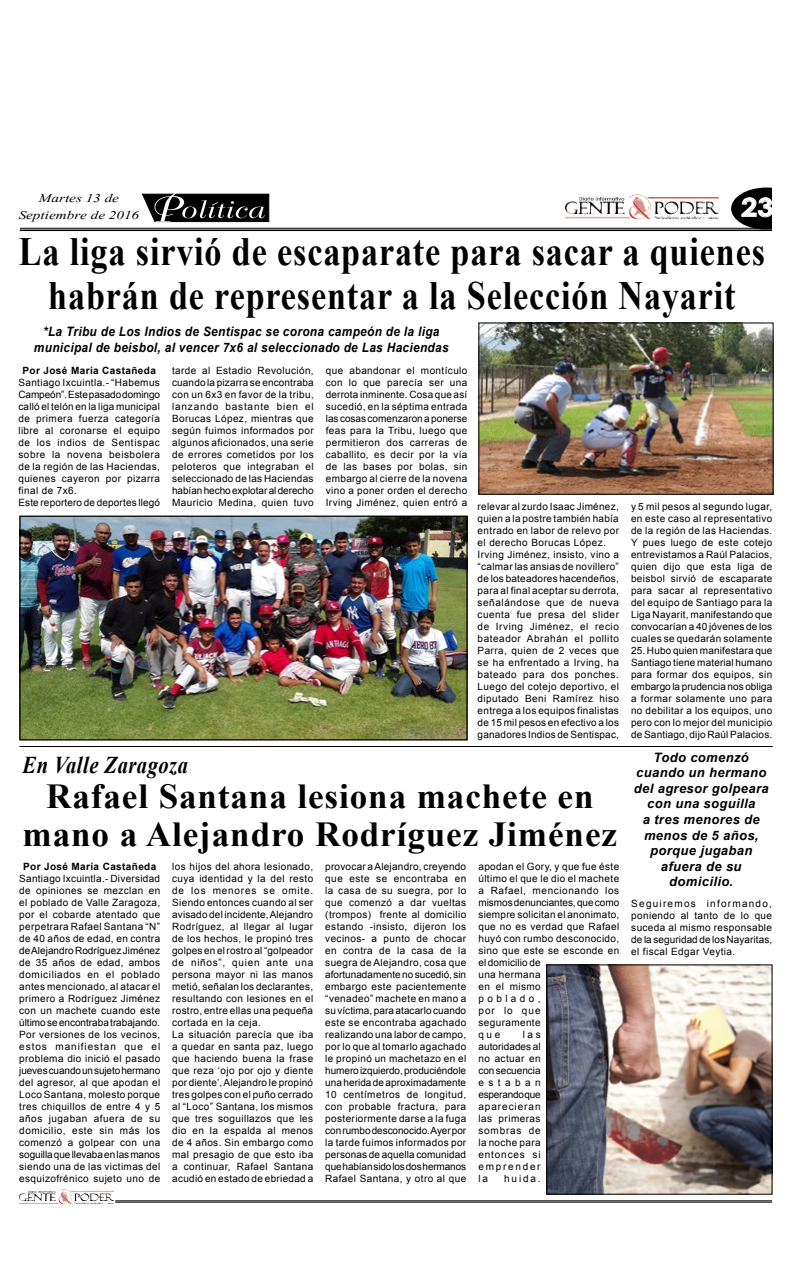
<style>
.page{position:relative;width:792px;height:1276px;background:#fff}
.page>*{position:absolute;margin:0;border:0;box-sizing:border-box;transform-origin:0 0}
.t1{font:700 40.1px/43.2px "Times New Roman";letter-spacing:.025em;color:#000;text-align:center;scale:.85 1}
.t2{font:700 35px/37.8px "Times New Roman";letter-spacing:.025em;color:#000;text-align:center}
.t3{font:700 25.2px "Century Gothic";color:#fff;scale:1.14 1}
.t4{font:italic 700 24.1px "Times New Roman";letter-spacing:.025em;color:#000;scale:.85 1}
.t5{font:14.6px/17.6px "Vijaya";color:#000;text-align:center;scale:1.29 1}
.t6{font:italic 700 13px/15.6px "Arial";letter-spacing:.03em;color:#000;text-align:center}
.t7{font:italic 700 13px/15.6px "Arial";letter-spacing:.03em;color:#000;text-align:center;scale:.91 1}
.t8{font:10px/12px "Arial";letter-spacing:.04em;color:#000;text-align:justify}
.t9{font:700 10px "Arial";letter-spacing:.04em;color:#000}
</style>
<div class="page">
<img style="left:633px;top:215px;width:15px;height:2px">
<svg style="left:731px;top:187px;width:41px;height:41px"></svg>
<hr style="left:20px;top:228px;width:752px;height:1px;background:#000">
<hr style="left:20px;top:229px;width:752px;height:2px;background:#000">
<img style="left:627px;top:195px;width:23px;height:20px">
<hr style="left:115px;top:1200px;width:657px;height:1px;background:#000">
<hr style="left:115px;top:1201px;width:657px;height:1px;background:#000">
<img style="left:57px;top:1189px;width:15px;height:12px">
<img style="left:481px;top:325px;width:290px;height:167px">
<svg style="left:141px;top:193px;width:129px;height:30px;background:#3e3e3e"></svg>
<hr style="left:20px;top:746px;width:752px;height:1px;background:#000">
<img style="left:21px;top:517px;width:445px;height:221px">
<div style="left:19px;top:515px;width:449px;height:225px;border:1px solid #000"></div>
<img style="left:548px;top:966px;width:223px;height:226px">
<div style="left:546px;top:964px;width:227px;height:230px;border:1px solid #000"></div>
<h3 class="t5" style="left:19px;top:187px;width:95px">Martes 13 de<br>Septiembre de 2016</h3>
<h3 class="t3" style="left:741px;top:188px;width:30px">23</h3>
<h1 class="t1" style="left:19px;top:229px;width:879px">La liga sirvió de escaparate para sacar a quienes habrán de representar a la Selección Nayarit</h1>
<h3 class="t7" style="left:34px;top:324px;width:457px">*La Tribu de Los Indios de Sentispac se corona campeón de la liga municipal de beisbol, al vencer 7x6 al seleccionado de Las Haciendas</h3>
<p class="t9" style="left:23px;top:363px;width:135px">Por José María Castañeda</p>
<p class="t8" style="left:18px;top:376px;width:143px;text-align:left">Santiago Ixcuintla.- “Habemus<br>Campeón”. Este pasado domingo calló el telón en la liga municipal de primera fuerza categoría libre al coronarse el equipo de los indios de Sentispac sobre la novena beisbolera de la región de las Haciendas, quienes cayeron por pizarra final de 7x6.<br>Este reportero de deportes llegó</p>
<p class="t8" style="left:172px;top:364px;width:143px">tarde al Estadio Revolución, cuando la pizarra se encontraba con un 6x3 en favor de la tribu, lanzando bastante bien el Borucas López, mientras que según fuimos informados por algunos aficionados, una serie de errores cometidos por los peloteros que integraban el seleccionado de las Haciendas habían hecho explotar al derecho Mauricio Medina, quien tuvo</p>
<p class="t8" style="left:326px;top:364px;width:143px">que abandonar el montículo con lo que parecía ser una derrota inminente. Cosa que así sucedió, en la séptima entrada las cosas comenzaron a ponerse feas para la Tribu, luego que permitieron dos carreras de caballito, es decir por la vía de las bases por bolas, sin embargo al cierre de la novena vino a poner orden el derecho</p>
<p class="t8" style="left:478px;top:500px;width:143px;text-align:left;text-indent:-152px">Irving Jiménez, quien entró a relevar al zurdo Isaac Jiménez, quien a la postre también había entrado en labor de relevo por el derecho Borucas López.<br>Irving Jiménez, insisto, vino a “calmar las ansias de novillero” de los bateadores hacendeños, para al final aceptar su derrota, señalándose que de nueva cuenta fue presa del slider de Irving Jiménez, el recio bateador Abrahán el pollito<br>Parra, quien de 2 veces que se ha enfrentado a Irving, ha bateado para dos ponches.<br>Luego del cotejo deportivo, el diputado Beni Ramírez hiso entrega a los equipos finalistas de 15 mil pesos en efectivo a los ganadores Indios de Sentispac,</p>
<p class="t8" style="left:631px;top:500px;width:143px">y 5 mil pesos al segundo lugar, en este caso al representativo de la región de las Haciendas.<br>Y pues luego de este cotejo entrevistamos a Raúl Palacios, quien dijo que esta liga de beisbol sirvió de escaparate para sacar al representativo del equipo de Santiago para la Liga Nayarit, manifestando que convocarían a 40 jóvenes de los cuales se quedarán solamente</p>
<p class="t8" style="left:631px;top:644px;width:143px">25. Hubo quien manifestara que Santiago tiene material humano para formar dos equipos, sin embargo la prudencia nos obliga a formar solamente uno para no debilitar a los equipos, uno pero con lo mejor del municipio de Santiago, dijo Raúl Palacios.</p>
<h3 class="t6" style="left:634px;top:749px;width:136px">Todo comenzó cuando un hermano del agresor golpeara con una soguilla<br>a tres menores de menos de 5 años, porque jugaban afuera de su domicilio.</h3>
<h3 class="t4" style="left:22px;top:748px;width:196px">En Valle Zaragoza</h3>
<h2 class="t2" style="left:23px;top:776px;width:596px">Rafael Santana lesiona machete en mano a Alejandro Rodríguez Jiménez</h2>
<p class="t9" style="left:23px;top:859px;width:135px">Por José María Castañeda</p>
<p class="t8" style="left:19px;top:872px;width:143px">Santiago Ixcuintla.- Diversidad de opiniones se mezclan en el poblado de Valle Zaragoza, por el cobarde atentado que perpetrara Rafael Santana “N” de 40 años de edad, en contra de Alejandro Rodríguez Jiménez de 35 años de edad, ambos domiciliados en el poblado antes mencionado, al atacar el primero a Rodríguez Jiménez con un machete cuando este último se encontraba trabajando.<br>Por versiones de los vecinos, estos manifiestan que el problema dio inició el pasado jueves cuando un sujeto hermano del agresor, al que apodan el Loco Santana, molesto porque tres chiquillos de entre 4 y 5 años jugaban afuera de su domicilio, este sin más los comenzó a golpear con una soguilla que llevaba en las manos siendo una de las victimas del esquizofrénico sujeto uno de</p>
<p class="t8" style="left:172px;top:860px;width:143px;text-align:left">los hijos del ahora lesionado, cuya identidad y la del resto de los menores se omite.<br>Siendo entonces cuando al ser avisado del incidente, Alejandro<br>Rodríguez, al llegar al lugar de los hechos, le propinó tres golpes en el rostro al “golpeador de niños”, quien ante una persona mayor ni las manos metió, señalan los declarantes, resultando con lesiones en el rostro, entre ellas una pequeña cortada en la ceja.<br>La situación parecía que iba a quedar en santa paz, luego que haciendo buena la frase que reza ‘ojo por ojo y diente por diente’, Alejandro le propinó tres golpes con el puño cerrado al “Loco” Santana, los mismos que tres soguillazos que les dio en la espalda al menos de 4 años. Sin embargo como mal presagio de que esto iba a continuar, Rafael Santana acudió en estado de ebriedad a</p>
<p class="t8" style="left:325px;top:860px;width:143px">provocar a Alejandro, creyendo que este se encontraba en la casa de su suegra, por lo que comenzó a dar vueltas (trompos) frente al domicilio estando -insisto, dijeron los vecinos- a punto de chocar en contra de la casa de la suegra de Alejandro, cosa que afortunadamente no sucedió, sin embargo este pacientemente “venadeo” machete en mano a su víctima, para atacarlo cuando este se encontraba agachado realizando una labor de campo, por lo que al tomarlo agachado le propinó un machetazo en el humero izquierdo, produciéndole una herida de aproximadamente 10 centímetros de longitud, con probable fractura, para posteriormente darse a la fuga con rumbo desconocido. Ayer por la tarde fuimos informados por personas de aquella comunidad que habían sido los dos hermanos Rafael Santana, y otro al que</p>
<p class="t8" style="left:478px;top:860px;width:142px;text-align:left">apodan el Gory, y que fue éste último el que le dio el machete a Rafael, mencionando los mismos denunciantes, que como siempre solicitan el anonimato, que no es verdad que Rafael huyó con rumbo desconocido, sino que este se esconde en el domicilio de<br>una hermana<br>en el mismo<br>poblado,<br>por lo que<br>seguramente<br>que</p>
<p class="t8" style="left:631px;top:897px;width:142px">Seguiremos informando, poniendo al tanto de lo que suceda al mismo responsable de la seguridad de los Nayaritas, el fiscal Edgar Veytia.</p>
<p class="t8" style="left:478px;top:1028px;width:64px;text-indent:44px">las autoridades al no actuar en con secuencia estaban esperando que aparecieran las primeras sombras de la noche para entonces si emprender la</p>
<p class="t8" style="left:504px;top:1172px;width:38px">huida.</p>
</div>
